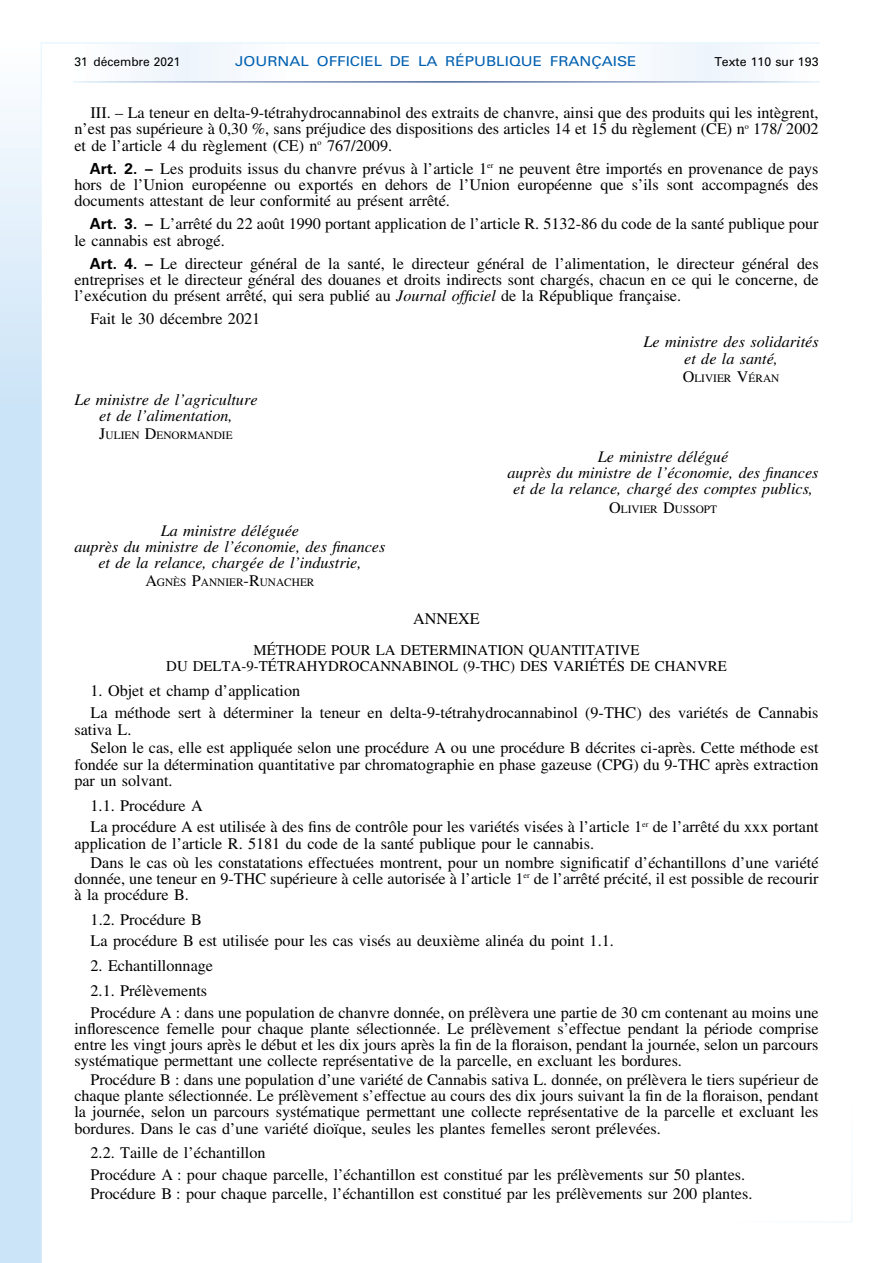
<style>
.page{position:relative;width:893px;height:1263px;background:#fff}
.page>*{position:absolute;margin:0;border:0;box-sizing:border-box;transform-origin:0 0}
.t1{font:16.2px/16.2px "Times LT Std";color:#000}
.t2{font:italic 16.2px/16.2px "Times LT Std";color:#000;text-align:center}
.t3{font:14.85px/16.2px "Times LT Std";color:#000;text-align:center}
.t4{font:13.65px "Univers LT Std";color:#0060b0;scale:1.13 1}
.t5{font:12.3px "Univers LT Std";color:#000}
.t6{font:11.25px "Times LT Std";color:#000}
.s1{font-family:"Univers LT Std";font-weight:700;font-size:15.3px}
.s2{font-style:italic}
.s3{font-size:16.2px}
</style>
<div class="page">
<img style="left:0;top:42px;width:852px;height:1221px">
<p class="t5" style="left:74px;top:54px;width:107px">31 décembre 2021</p>
<p class="t4" style="left:235px;top:53px;width:357px">JOURNAL OFFICIEL DE LA RÉPUBLIQUE FRANÇAISE</p>
<p class="t5" style="left:714px;top:54px;width:106px">Texte 110 sur 193</p>
<p class="t1" style="left:74px;top:105px;width:746px;text-align:justify;text-indent:16px">III. – La teneur en delta-9-tétrahydrocannabinol des extraits de chanvre, ainsi que des produits qui les intègrent, n’est pas supérieure à 0,30 %, sans préjudice des dispositions des articles 14 et 15 du règlement (CE) n<sup>o</sup> 178/ 2002 et de l’article 4 du règlement (CE) n<sup>o</sup> 767/2009.</p>
<p class="t1" style="left:74px;top:160px;width:746px;text-align:justify;text-indent:15px"><span class="s1">Art. 2. –</span> Les produits issus du chanvre prévus à l’article 1<sup>er</sup> ne peuvent être importés en provenance de pays hors de l’Union européenne ou exportés en dehors de l’Union européenne que s’ils sont accompagnés des documents attestant de leur conformité au présent arrêté.</p>
<p class="t1" style="left:74px;top:216px;width:746px;text-indent:15px"><span class="s1">Art. 3. –</span> L’arrêté du 22 août 1990 portant application de l’article R. 5132-86 du code de la santé publique pour le cannabis est abrogé.</p>
<p class="t1" style="left:74px;top:255px;width:746px;text-align:justify;text-indent:15px"><span class="s1">Art. 4. –</span> Le directeur général de la santé, le directeur général de l’alimentation, le directeur général des entreprises et le directeur général des douanes et droits indirects sont chargés, chacun en ce qui le concerne, de l’exécution du présent arrêté, qui sera publié au <span class="s2">Journal officiel</span> de la République française.</p>
<p class="t1" style="left:91px;top:311px;width:171px">Fait le 30 décembre 2021</p>
<p class="t2" style="left:644px;top:334px;width:177px">Le ministre des solidarités et de la santé,</p>
<p class="t6" style="left:683px;top:372px;width:98px"><span class="s3">O</span>LIVIER <span class="s3">V</span>ÉRAN</p>
<p class="t2" style="left:74px;top:391px;width:185px">Le ministre de l’agriculture et de l’alimentation,</p>
<p class="t6" style="left:99px;top:429px;width:135px"><span class="s3">J</span>ULIEN <span class="s3">D</span>ENORMANDIE</p>
<p class="t2" style="left:508px;top:449px;width:312px">Le ministre délégué<br>auprès du ministre de l’économie, des finances et de la relance, chargé des comptes publics,</p>
<p class="t6" style="left:609px;top:503px;width:109px"><span class="s3">O</span>LIVIER <span class="s3">D</span>USSOPT</p>
<p class="t2" style="left:74px;top:522px;width:312px">La ministre déléguée<br>auprès du ministre de l’économie, des finances et de la relance, chargée de l’industrie,</p>
<p class="t6" style="left:145px;top:576px;width:171px"><span class="s3">A</span>GNÈS <span class="s3">P</span>ANNIER<span class="s3">-R</span>UNACHER</p>
<p class="t1" style="left:413px;top:611px;width:68px">ANNEXE</p>
<p class="t3" style="left:166px;top:641px;width:562px">MÉTHODE POUR LA DETERMINATION QUANTITATIVE<br>DU DELTA-9-TÉTRAHYDROCANNABINOL (9-THC) DES VARIÉTÉS DE CHANVRE</p>
<p class="t1" style="left:91px;top:680px;width:729px;line-height:21.9px">1. Objet et champ d’application<br>La méthode sert à déterminer la teneur en delta-9-tétrahydrocannabinol (9-THC) des variétés de Cannabis</p>
<p class="t1" style="left:91px;top:719px;width:729px;line-height:18.9px;text-indent:-16px">sativa L.<br>Selon le cas, elle est appliquée selon une procédure A ou une procédure B décrites ci-après. Cette méthode est</p>
<p class="t1" style="left:74px;top:756px;width:746px">fondée sur la détermination quantitative par chromatographie en phase gazeuse (CPG) du 9-THC après extraction par un solvant.</p>
<p class="t1" style="left:91px;top:794px;width:730px;line-height:21.9px">1.1. Procédure A<br>La procédure A est utilisée à des fins de contrôle pour les variétés visées à l’article 1<sup>er</sup> de l’arrêté du xxx portant</p>
<p class="t1" style="left:91px;top:833px;width:729px;line-height:18.9px;text-indent:-16px">application de l’article R. 5181 du code de la santé publique pour le cannabis.<br>Dans le cas où les constatations effectuées montrent, pour un nombre significatif d’échantillons d’une variété</p>
<p class="t1" style="left:74px;top:870px;width:746px">donnée, une teneur en 9-THC supérieure à celle autorisée à l’article 1<sup>er</sup> de l’arrêté précité, il est possible de recourir à la procédure B.</p>
<p class="t1" style="left:91px;top:908px;width:525px;line-height:21.9px">1.2. Procédure B<br>La procédure B est utilisée pour les cas visés au deuxième alinéa du point 1.1.</p>
<p class="t1" style="left:91px;top:953px;width:124px;line-height:24.8px">2. Echantillonnage<br>2.1. Prélèvements</p>
<p class="t1" style="left:74px;top:1004px;width:746px;text-align:justify;text-indent:16px">Procédure A : dans une population de chanvre donnée, on prélèvera une partie de 30 cm contenant au moins une inflorescence femelle pour chaque plante sélectionnée. Le prélèvement s’effectue pendant la période comprise entre les vingt jours après le début et les dix jours après la fin de la floraison, pendant la journée, selon un parcours systématique permettant une collecte représentative de la parcelle, en excluant les bordures.</p>
<p class="t1" style="left:74px;top:1071px;width:746px;text-align:justify;text-indent:16px">Procédure B : dans une population d’une variété de Cannabis sativa L. donnée, on prélèvera le tiers supérieur de chaque plante sélectionnée. Le prélèvement s’effectue au cours des dix jours suivant la fin de la floraison, pendant la journée, selon un parcours systématique permettant une collecte représentative de la parcelle et excluant les bordures. Dans le cas d’une variété dioïque, seules les plantes femelles seront prélevées.</p>
<p class="t1" style="left:91px;top:1142px;width:656px;line-height:21.9px">2.2. Taille de l’échantillon<br>Procédure A : pour chaque parcelle, l’échantillon est constitué par les prélèvements sur 50 plantes.</p>
<p class="t1" style="left:91px;top:1185px;width:663px">Procédure B : pour chaque parcelle, l’échantillon est constitué par les prélèvements sur 200 plantes.</p>
</div>
